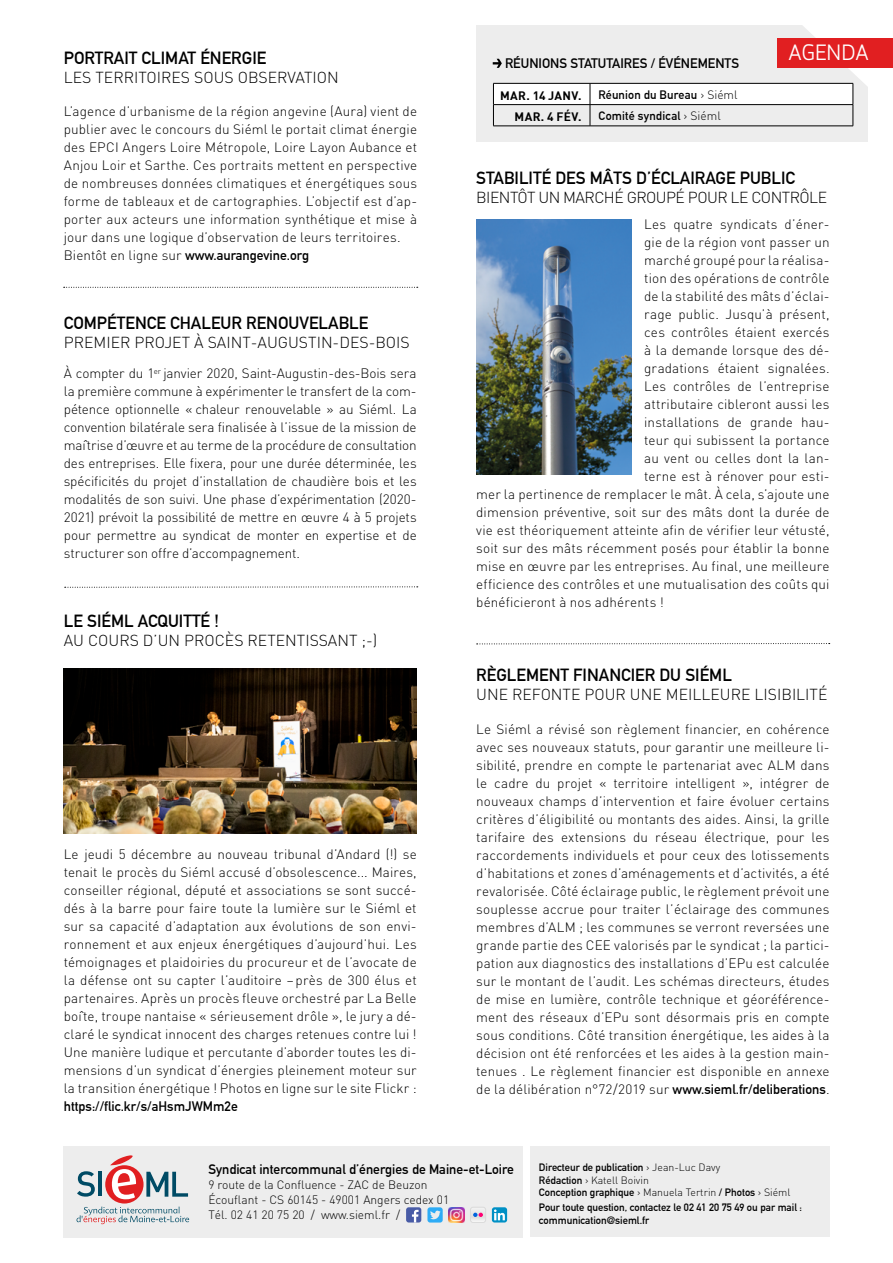
<style>
.page{position:relative;width:893px;height:1263px;background:#fff}
.page>*{position:absolute;margin:0;border:0;box-sizing:border-box;transform-origin:0 0}
.t1{font:22.5px "Requiem";letter-spacing:.01em;color:#fff}
.t2{font:700 17.25px "DIN Alternate";color:#000}
.t3{font:300 15.75px "DIN";color:#000}
.t4{font:300 15.75px "DIN";letter-spacing:-.035em;color:#000}
.t5{font:300 13.5px/18px "DIN";letter-spacing:.01em;color:#000;text-align:justify}
.t6{font:700 13.5px "DIN Alternate";color:#000}
.t7{font:300 12px/15px "DIN";color:#000}
.t8{font:700 12px "DIN Alternate";letter-spacing:.015em;color:#000}
.t9{font:700 12px "DIN";letter-spacing:.035em;color:#000}
.t10{font:700 10.5px/15px "DIN Alternate";color:#000}
.t11{font:300 10.5px "DIN";color:#000}
.s1{font-family:"DIN";font-weight:300}
.s2{font-family:"DIN Alternate";font-weight:700}
</style>
<div class="page">
<div style="left:476px;top:26px;width:391px;height:116px;background:#ededed"></div>
<div style="left:778px;top:38px;width:115px;height:30px;background:#e11f21"></div>
<svg style="left:64px;top:287px;width:354px;height:1px"></svg>
<svg style="left:65px;top:586px;width:353px;height:2px"></svg>
<svg style="left:493px;top:25px;width:375px;height:101px"></svg>
<hr style="left:493px;top:126px;width:97px;height:1px;background:#000">
<hr style="left:590px;top:126px;width:263px;height:1px;background:#000">
<svg style="left:477px;top:643px;width:353px;height:1px"></svg>
<img style="left:64px;top:668px;width:353px;height:165px">
<div style="left:64px;top:1146px;width:459px;height:91px;background:#ededed"></div>
<div style="left:530px;top:1146px;width:299px;height:91px;background:#ededed"></div>
<div style="left:105px;top:1165px;width:39px;height:38px;background:#e11f21;border-radius:50%"></div>
<svg style="left:77px;top:1171px;width:18px;height:25px"></svg>
<hr style="left:98px;top:1171px;width:4px;height:25px;background:#004b65">
<svg style="left:146px;top:1172px;width:42px;height:25px"></svg>
<svg style="left:110px;top:1155px;width:26px;height:44px"></svg>
<svg style="left:77px;top:1206px;width:112px;height:18px"></svg>
<svg style="left:406px;top:1207px;width:15px;height:15px"></svg>
<svg style="left:427px;top:1207px;width:16px;height:15px"></svg>
<img style="left:449px;top:1207px;width:15px;height:15px">
<svg style="left:470px;top:1207px;width:16px;height:15px"></svg>
<svg style="left:492px;top:1207px;width:15px;height:15px"></svg>
<img style="left:476px;top:220px;width:155px;height:254px">
<p class="t2" style="left:64px;top:45px;width:204px">PORTRAIT CLIMAT ÉNERGIE</p>
<p class="t3" style="left:64px;top:68px;width:276px">LES TERRITOIRES SOUS OBSERVATION</p>
<p class="t5" style="left:64px;top:102px;width:355px">L’agence d’urbanisme de la région angevine (Aura) vient de publier avec le concours du Siéml le portait climat énergie des EPCI Angers Loire Métropole, Loire Layon Aubance et Anjou Loir et Sarthe. Ces portraits mettent en perspective de nombreuses données climatiques et énergétiques sous forme de tableaux et de cartographies. L’objectif est d’ap&shy;porter aux acteurs une information synthétique et mise à jour dans une logique d’observation de leurs territoires.</p>
<p class="t6" style="left:64px;top:245px;width:247px"><span class="s1">Bientôt en ligne sur</span> www.aurangevine.org</p>
<p class="t2" style="left:64px;top:309px;width:306px">COMPÉTENCE CHALEUR RENOUVELABLE</p>
<p class="t3" style="left:64px;top:332px;width:348px">PREMIER PROJET À SAINT-AUGUSTIN-DES-BOIS</p>
<p class="t5" style="left:64px;top:364px;width:354px">À compter du 1<sup>er</sup> janvier 2020, Saint-Augustin-des-Bois sera la première commune à expérimenter le transfert de la com&shy;pétence optionnelle « chaleur renouvelable » au Siéml. La convention bilatérale sera finalisée à l’issue de la mission de maîtrise d’œuvre et au terme de la procédure de consultation des entreprises. Elle fixera, pour une durée déterminée, les spécificités du projet d’installation de chaudière bois et les modalités de son suivi. Une phase d’expérimentation (2020- 2021) prévoit la possibilité de mettre en œuvre 4 à 5 projets pour permettre au syndicat de monter en expertise et de structurer son offre d’accompagnement.</p>
<p class="t2" style="left:64px;top:608px;width:157px">LE SIÉML ACQUITTÉ !</p>
<p class="t3" style="left:64px;top:631px;width:315px">AU COURS D’UN PROCÈS RETENTISSANT ;-)</p>
<p class="t5" style="left:64px;top:845px;width:354px">Le jeudi 5 décembre au nouveau tribunal d’Andard (!) se tenait le procès du Siéml accusé d’obsolescence... Maires, conseiller régional, député et associations se sont succé&shy;dés à la barre pour faire toute la lumière sur le Siéml et sur sa capacité d’adaptation aux évolutions de son envi&shy;ronnement et aux enjeux énergétiques d’aujourd’hui. Les témoignages et plaidoiries du procureur et de l’avocate de la défense ont su capter l’auditoire –près de 300 élus et partenaires. Après un procès fleuve orchestré par La Belle boîte, troupe nantaise « sérieusement drôle », le jury a dé&shy;claré le syndicat innocent des charges retenues contre lui !<br>Une manière ludique et percutante d’aborder toutes les di&shy;mensions d’un syndicat d’énergies pleinement moteur sur la transition énergétique ! Photos en ligne sur le site Flickr :</p>
<p class="t6" style="left:64px;top:1096px;width:176px">https://flic.kr/s/aHsmJWMm2e</p>
<p class="t6" style="left:505px;top:53px;width:236px">RÉUNIONS STATUTAIRES / ÉVÉNEMENTS</p>
<p class="t9" style="left:500px;top:88px;width:83px">MAR. 14 JANV.</p>
<p class="t8" style="left:598px;top:85px;width:141px">Réunion du Bureau <span class="s1">› Siéml</span></p>
<p class="t9" style="left:514px;top:109px;width:68px">MAR. 4 FÉV.</p>
<p class="t8" style="left:598px;top:107px;width:124px">Comité syndical <span class="s1">› Siéml</span></p>
<h1 class="t1" style="left:788px;top:41px;width:83px">AGENDA</h1>
<p class="t2" style="left:476px;top:165px;width:320px">STABILITÉ DES MÂTS D’ÉCLAIRAGE PUBLIC</p>
<p class="t4" style="left:476px;top:188px;width:352px">BIENTÔT UN MARCHÉ GROUPÉ POUR LE CONTRÔLE</p>
<p class="t5" style="left:644px;top:215px;width:187px">Les quatre syndicats d’éner-</p>
<p class="t5" style="left:644px;top:233px;width:187px">gie de la région vont passer un</p>
<p class="t5" style="left:644px;top:251px;width:187px">marché groupé pour la réalisa-</p>
<p class="t5" style="left:644px;top:269px;width:187px">tion des opérations de contrôle</p>
<p class="t5" style="left:644px;top:287px;width:187px">de la stabilité des mâts d’éclai-</p>
<p class="t5" style="left:644px;top:305px;width:187px">rage public. Jusqu’à présent,</p>
<p class="t5" style="left:644px;top:323px;width:187px">ces contrôles étaient exercés</p>
<p class="t5" style="left:644px;top:341px;width:187px">à la demande lorsque des dé-</p>
<p class="t5" style="left:644px;top:359px;width:187px">gradations étaient signalées.</p>
<p class="t5" style="left:644px;top:377px;width:187px">Les contrôles de l’entreprise</p>
<p class="t5" style="left:644px;top:395px;width:187px">attributaire cibleront aussi les</p>
<p class="t5" style="left:644px;top:413px;width:187px">installations de grande hau-</p>
<p class="t5" style="left:644px;top:431px;width:187px">teur qui subissent la portance</p>
<p class="t5" style="left:644px;top:449px;width:187px">au vent ou celles dont la lan-</p>
<p class="t5" style="left:644px;top:467px;width:187px">terne est à rénover pour esti-</p>
<p class="t5" style="left:476px;top:485px;width:355px">mer la pertinence de remplacer le mât. À cela, s’ajoute une</p>
<p class="t5" style="left:476px;top:503px;width:355px">dimension préventive, soit sur des mâts dont la durée de</p>
<p class="t5" style="left:476px;top:521px;width:355px">vie est théoriquement atteinte afin de vérifier leur vétusté,</p>
<p class="t5" style="left:476px;top:539px;width:355px">soit sur des mâts récemment posés pour établir la bonne</p>
<p class="t5" style="left:476px;top:557px;width:355px">mise en œuvre par les entreprises. Au final, une meilleure</p>
<p class="t5" style="left:476px;top:575px;width:355px">efficience des contrôles et une mutualisation des coûts qui</p>
<p class="t5" style="left:476px;top:593px;width:189px">bénéficieront à nos adhérents !</p>
<p class="t2" style="left:476px;top:661px;width:257px">RÈGLEMENT FINANCIER DU SIÉML</p>
<p class="t3" style="left:476px;top:684px;width:353px">UNE REFONTE POUR UNE MEILLEURE LISIBILITÉ</p>
<p class="t5" style="left:476px;top:720px;width:355px">Le Siéml a révisé son règlement financier, en cohérence avec ses nouveaux statuts, pour garantir une meilleure li&shy;sibilité, prendre en compte le partenariat avec ALM dans le cadre du projet « territoire intelligent », intégrer de nouveaux champs d’intervention et faire évoluer certains critères d’éligibilité ou montants des aides. Ainsi, la grille tarifaire des extensions du réseau électrique, pour les raccordements individuels et pour ceux des lotissements d’habitations et zones d’aménagements et d’activités, a été revalorisée. Côté éclairage public, le règlement prévoit une souplesse accrue pour traiter l’éclairage des communes membres d’ALM ; les communes se verront reversées une grande partie des CEE valorisés par le syndicat ; la partici&shy;pation aux diagnostics des installations d’EPu est calculée sur le montant de l’audit. Les schémas directeurs, études de mise en lumière, contrôle technique et géoréférence&shy;ment des réseaux d’EPu sont désormais pris en compte sous conditions. Côté transition énergétique, les aides à la décision ont été renforcées et les aides à la gestion main&shy;tenues . Le règlement financier est disponible en annexe de la délibération n°72/2019 sur <span class="s2">www.sieml.fr/deliberations</span>.</p>
<p class="t6" style="left:208px;top:1159px;width:307px">Syndicat intercommunal d’énergies de Maine-et-Loire</p>
<p class="t7" style="left:208px;top:1177px;width:242px">9 route de la Confluence - ZAC de Beuzon<br>Écouflant - CS 60145 - 49001 Angers cedex 01<br>Tél. 02 41 20 75 20 / www.sieml.fr /</p>
<p class="t10" style="left:539px;top:1159px;width:183px">Directeur de publication <span class="s1">› Jean-Luc Davy</span></p>
<p class="t11" style="left:539px;top:1173px;width:111px"><span class="s2">Rédaction</span> › Katell Boivin</p>
<p class="t10" style="left:539px;top:1184px;width:265px">Conception graphique <span class="s1">› Manuela Tertrin</span> / Photos <span class="s1">› Siéml<br></span>Pour toute question, contactez le 02 41 20 75 49 ou par mail :</p>
<p class="t10" style="left:539px;top:1212px;width:112px">communication@sieml.fr</p>
</div>
